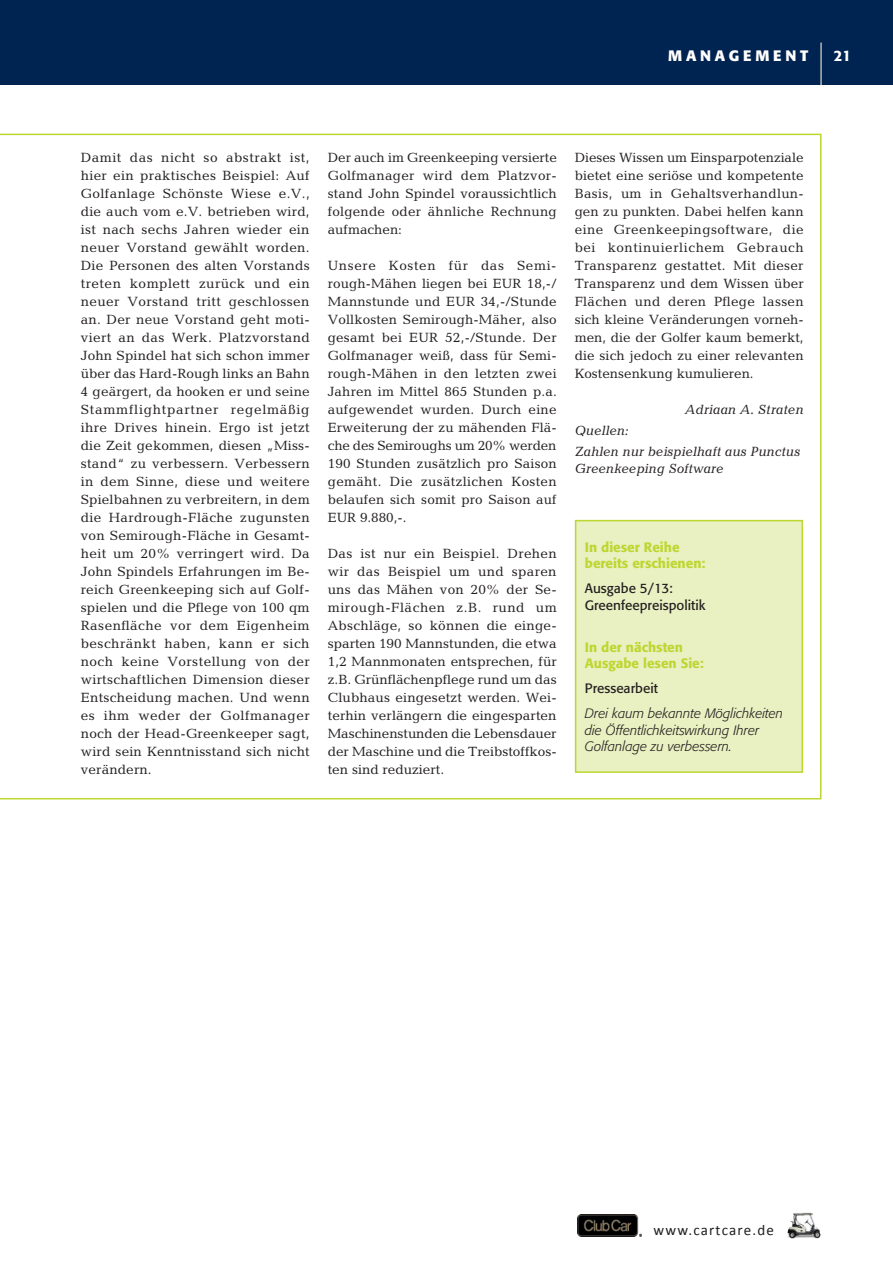
<style>
.page{position:relative;width:893px;height:1263px;background:#fff}
.page>*{position:absolute;margin:0;border:0;box-sizing:border-box;transform-origin:0 0}
.t1{font:15px "Calibri";letter-spacing:.08em;color:#231f20}
.t2{font:700 15px "Formata";letter-spacing:.25em;color:#fff}
.t3{font:500 15px "Formata";color:#fff}
.t4{font:13.5px/18px "Candida";letter-spacing:.01em;color:#231f20;text-align:justify}
.t5{font:italic 300 13.5px/16.5px "Formata";color:#231f20}
.t6{font:italic 13.5px/21px "Candida";color:#231f20}
.t7{font:500 13.5px/16.5px "Formata";color:#bed630}
.t8{font:13.5px/16.5px "Formata";color:#231f20}
</style>
<div class="page">
<div style="left:0;top:0;width:893px;height:85px;background:#002451"></div>
<hr style="left:821px;top:43px;width:1px;height:42px;background:#fff">
<img style="left:787px;top:1212px;width:34px;height:27px">
<img style="left:578px;top:1215px;width:64px;height:21px">
<svg style="left:0;top:134px;width:821px;height:665px"></svg>
<div style="left:576px;top:521px;width:226px;height:251px;background:#e9f0c1"></div>
<div style="left:575px;top:520px;width:228px;height:253px;border:2px solid #bed630"></div>
<p class="t2" style="left:668px;top:46px;width:142px">MANAGEMENT</p>
<p class="t3" style="left:834px;top:46px;width:19px">21</p>
<p class="t4" style="left:81px;top:148px;width:231px">Damit das nicht so abstrakt ist, hier ein praktisches Beispiel: Auf Golfanlage Schönste Wiese e.V., die auch vom e.V. betrieben wird, ist nach sechs Jahren wieder ein neuer Vorstand gewählt worden.<br>Die Personen des alten Vorstands treten komplett zurück und ein neuer Vorstand tritt geschlossen an. Der neue Vorstand geht moti&shy;viert an das Werk. Platzvorstand John Spindel hat sich schon immer über das Hard-Rough links an Bahn 4 geärgert, da hooken er und seine Stammflightpartner regelmäßig ihre Drives hinein. Ergo ist jetzt die Zeit gekommen, diesen „Miss&shy;stand“ zu verbessern. Verbessern in dem Sinne, diese und weitere Spielbahnen zu verbreitern, in dem die Hardrough-Fläche zugunsten von Semirough-Fläche in Gesamt&shy;heit um 20% verringert wird. Da John Spindels Erfahrungen im Be&shy;reich Greenkeeping sich auf Golf&shy;spielen und die Pflege von 100 qm Rasenfläche vor dem Eigenheim beschränkt haben, kann er sich noch keine Vorstellung von der wirtschaftlichen Dimension dieser Entscheidung machen. Und wenn es ihm weder der Golfmanager noch der Head-Greenkeeper sagt, wird sein Kenntnisstand sich nicht verändern.</p>
<p class="t4" style="left:328px;top:148px;width:231px">Der auch im Greenkeeping versierte Golfmanager wird dem Platzvor&shy;stand John Spindel voraussichtlich folgende oder ähnliche Rechnung aufmachen:</p>
<p class="t4" style="left:328px;top:256px;width:231px">Unsere Kosten für das Semi&shy;rough-Mähen liegen bei EUR 18,-/ Mannstunde und EUR 34,-/Stunde Vollkosten Semirough-Mäher, also gesamt bei EUR 52,-/Stunde. Der Golfmanager weiß, dass für Semi&shy;rough-Mähen in den letzten zwei Jahren im Mittel 865 Stunden p.a. aufgewendet wurden. Durch eine Erweiterung der zu mähenden Flä&shy;che des Semiroughs um 20% werden 190 Stunden zusätzlich pro Saison gemäht. Die zusätzlichen Kosten belaufen sich somit pro Saison auf EUR 9.880,-.</p>
<p class="t4" style="left:328px;top:544px;width:231px">Das ist nur ein Beispiel. Drehen wir das Beispiel um und sparen uns das Mähen von 20% der Se&shy;mirough-Flächen z.B. rund um Abschläge, so können die einge&shy;sparten 190 Mannstunden, die etwa 1,2 Mannmonaten entsprechen, für z.B. Grünflächenpflege rund um das Clubhaus eingesetzt werden. Wei&shy;terhin verlängern die eingesparten Maschinenstunden die Lebensdauer der Maschine und die Treibstoffkos&shy;ten sind reduziert.</p>
<p class="t4" style="left:575px;top:148px;width:231px">Dieses Wissen um Einsparpotenziale bietet eine seriöse und kompetente Basis, um in Gehaltsverhandlun&shy;gen zu punkten. Dabei helfen kann eine Greenkeepingsoftware, die bei kontinuierlichem Gebrauch Transparenz gestattet. Mit dieser Transparenz und dem Wissen über Flächen und deren Pflege lassen sich kleine Veränderungen vorneh&shy;men, die der Golfer kaum bemerkt, die sich jedoch zu einer relevanten Kostensenkung kumulieren.</p>
<p class="t6" style="left:685px;top:399px;width:120px">Adriaan A. Straten</p>
<p class="t6" style="left:575px;top:420px;width:227px">Quellen:<br>Zahlen nur beispielhaft aus Punctus</p>
<p class="t6" style="left:575px;top:458px;width:150px">Greenkeeping Software</p>
<p class="t7" style="left:585px;top:539px;width:122px">In dieser Reihe bereits erschienen:</p>
<p class="t8" style="left:585px;top:580px;width:122px">Ausgabe 5/13:<br>Greenfeepreispolitik</p>
<p class="t7" style="left:585px;top:639px;width:120px">In der nächsten<br>Ausgabe lesen Sie:</p>
<p class="t8" style="left:585px;top:680px;width:75px">Pressearbeit</p>
<p class="t5" style="left:585px;top:706px;width:200px">Drei kaum bekannte Möglichkeiten die Öffentlichkeitswirkung Ihrer<br>Golfanlage zu verbessern.</p>
<p class="t1" style="left:653px;top:1220px;width:122px">www.cartcare.de</p>
</div>
